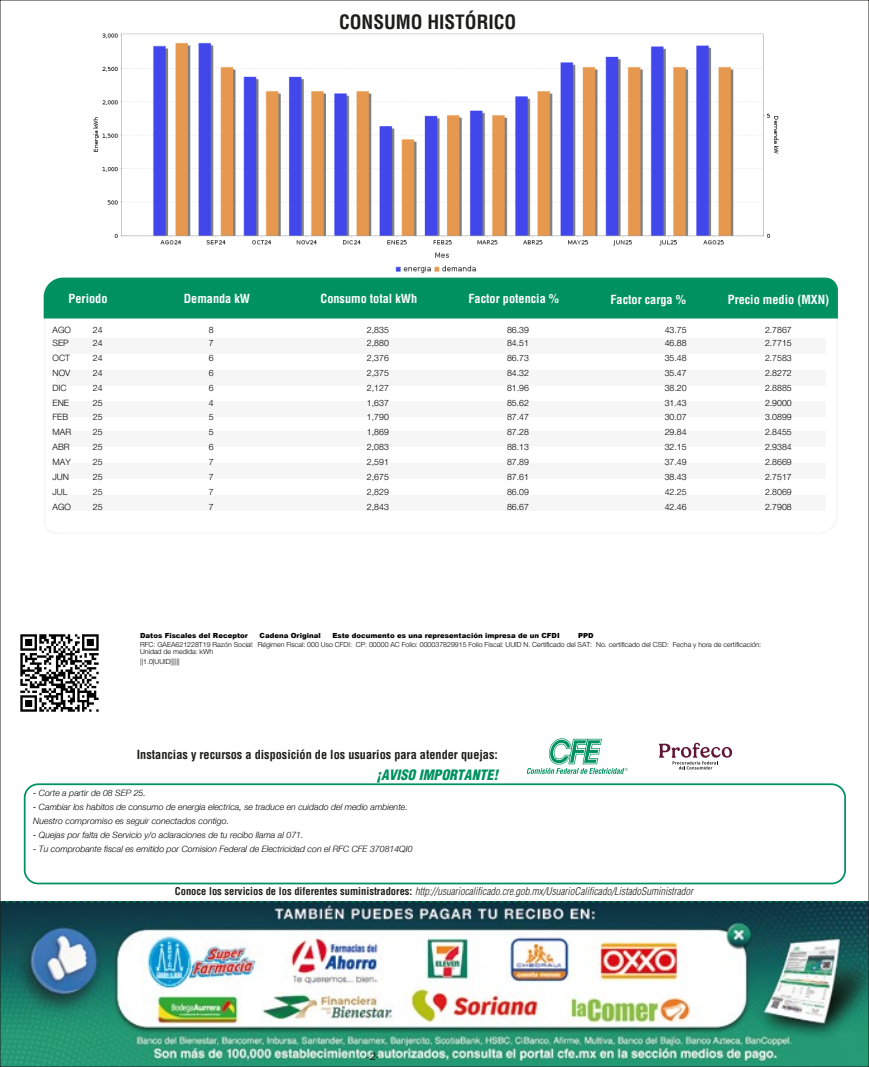
<style>
.page{position:relative;width:869px;height:1067px;background:#fff}
.page>*{position:absolute;margin:0;border:0;box-sizing:border-box;transform-origin:0 0}
.t1{font:700 condensed 19.25px "Helvetica LT Std";color:#1d1d1b}
.t2{font:italic 900 condensed 14px "Helvetica LT Std";color:#009160}
.t3{font:700 condensed 12.25px "Helvetica LT Std";color:#fff}
.t4{font:700 condensed 12.25px "Helvetica LT Std";color:#1d1d1b}
.t5{font:italic 300 condensed 10.5px "Helvetica LT Std";color:#1d1d1b}
.t6{font:300 10.5px "Helvetica Neue Cyr";color:#000}
.t7{font:300 8.75px "Helvetica Neue Cyr";color:#000}
.t8{font:italic 8.75px/14px "Helvetica Neue";color:#000}
.t9{font:300 7px/7px "Helvetica Neue Cyr";color:#000}
.t10{font:900 7px "Arial";color:#000}
.s1{font-weight:700;font-style:normal}
</style>
<div class="page">
<div style="left:44px;top:277px;width:793px;height:41px;background:#009160"></div>
<div style="left:24px;top:783px;width:821px;height:101px;border:2px solid #009160;border-radius:14px"></div>
<img style="left:2px;top:902px;width:864px;height:163px">
<svg style="left:659px;top:742px;width:72px;height:27px"></svg>
<svg style="left:526px;top:738px;width:101px;height:36px"></svg>
<svg style="left:2px;top:901px;width:864px;height:1px"></svg>
<img style="left:20px;top:634px;width:79px;height:78px">
<img style="left:93px;top:33px;width:686px;height:241px">
<h1 class="t1" style="left:339px;top:10px;width:179px">CONSUMO HISTÓRICO</h1>
<h3 class="t3" style="left:69px;top:291px;width:40px">Periodo</h3>
<h3 class="t3" style="left:184px;top:291px;width:68px">Demanda kW</h3>
<h3 class="t3" style="left:320px;top:291px;width:98px">Consumo total kWh</h3>
<h3 class="t3" style="left:468px;top:291px;width:92px">Factor potencia %</h3>
<h3 class="t3" style="left:610px;top:292px;width:77px">Factor carga %</h3>
<h3 class="t3" style="left:727px;top:292px;width:103px">Precio medio (MXN)</h3>
<p class="t7" style="left:52px;top:326px;width:20px">AGO</p>
<p class="t7" style="left:93px;top:326px;width:11px">24</p>
<p class="t7" style="left:209px;top:326px;width:6px">8</p>
<p class="t7" style="left:367px;top:326px;width:23px">2,835</p>
<p class="t7" style="left:507px;top:326px;width:23px">86.39</p>
<p class="t7" style="left:664px;top:326px;width:23px">43.75</p>
<p class="t7" style="left:764px;top:326px;width:28px">2.7867</p>
<p class="t7" style="left:52px;top:339px;width:18px">SEP</p>
<p class="t7" style="left:93px;top:339px;width:11px">24</p>
<p class="t7" style="left:209px;top:339px;width:6px">7</p>
<p class="t7" style="left:367px;top:339px;width:23px">2,880</p>
<p class="t7" style="left:507px;top:339px;width:23px">84.51</p>
<p class="t7" style="left:664px;top:339px;width:23px">46.88</p>
<p class="t7" style="left:764px;top:339px;width:28px">2.7715</p>
<p class="t7" style="left:52px;top:354px;width:19px">OCT</p>
<p class="t7" style="left:93px;top:354px;width:11px">24</p>
<p class="t7" style="left:209px;top:354px;width:6px">6</p>
<p class="t7" style="left:367px;top:354px;width:23px">2,376</p>
<p class="t7" style="left:507px;top:354px;width:23px">86.73</p>
<p class="t7" style="left:664px;top:354px;width:23px">35.48</p>
<p class="t7" style="left:764px;top:354px;width:28px">2.7583</p>
<p class="t7" style="left:52px;top:369px;width:19px">NOV</p>
<p class="t7" style="left:93px;top:369px;width:11px">24</p>
<p class="t7" style="left:209px;top:369px;width:6px">6</p>
<p class="t7" style="left:367px;top:369px;width:23px">2,375</p>
<p class="t7" style="left:507px;top:369px;width:23px">84.32</p>
<p class="t7" style="left:664px;top:369px;width:23px">35.47</p>
<p class="t7" style="left:764px;top:369px;width:28px">2.8272</p>
<p class="t7" style="left:52px;top:384px;width:16px">DIC</p>
<p class="t7" style="left:93px;top:384px;width:11px">24</p>
<p class="t7" style="left:209px;top:384px;width:6px">6</p>
<p class="t7" style="left:367px;top:384px;width:23px">2,127</p>
<p class="t7" style="left:507px;top:384px;width:23px">81.96</p>
<p class="t7" style="left:664px;top:384px;width:23px">38.20</p>
<p class="t7" style="left:764px;top:384px;width:28px">2.8885</p>
<p class="t7" style="left:52px;top:399px;width:18px">ENE</p>
<p class="t7" style="left:93px;top:399px;width:11px">25</p>
<p class="t7" style="left:209px;top:399px;width:6px">4</p>
<p class="t7" style="left:367px;top:399px;width:23px">1,637</p>
<p class="t7" style="left:507px;top:399px;width:23px">85.62</p>
<p class="t7" style="left:664px;top:399px;width:23px">31.43</p>
<p class="t7" style="left:764px;top:399px;width:28px">2.9000</p>
<p class="t7" style="left:52px;top:414px;width:17px">FEB</p>
<p class="t7" style="left:93px;top:414px;width:11px">25</p>
<p class="t7" style="left:209px;top:414px;width:6px">5</p>
<p class="t7" style="left:367px;top:414px;width:23px">1,790</p>
<p class="t7" style="left:507px;top:414px;width:23px">87.47</p>
<p class="t7" style="left:664px;top:414px;width:23px">30.07</p>
<p class="t7" style="left:764px;top:414px;width:28px">3.0899</p>
<p class="t7" style="left:52px;top:429px;width:20px">MAR</p>
<p class="t7" style="left:93px;top:429px;width:11px">25</p>
<p class="t7" style="left:209px;top:429px;width:6px">5</p>
<p class="t7" style="left:367px;top:429px;width:23px">1,869</p>
<p class="t7" style="left:507px;top:429px;width:23px">87.28</p>
<p class="t7" style="left:664px;top:429px;width:23px">29.84</p>
<p class="t7" style="left:764px;top:429px;width:28px">2.8455</p>
<p class="t7" style="left:52px;top:444px;width:19px">ABR</p>
<p class="t7" style="left:93px;top:444px;width:11px">25</p>
<p class="t7" style="left:209px;top:444px;width:6px">6</p>
<p class="t7" style="left:367px;top:444px;width:23px">2,083</p>
<p class="t7" style="left:507px;top:444px;width:23px">88.13</p>
<p class="t7" style="left:664px;top:444px;width:23px">32.15</p>
<p class="t7" style="left:764px;top:444px;width:28px">2.9384</p>
<p class="t7" style="left:52px;top:459px;width:20px">MAY</p>
<p class="t7" style="left:93px;top:459px;width:11px">25</p>
<p class="t7" style="left:209px;top:459px;width:6px">7</p>
<p class="t7" style="left:367px;top:459px;width:23px">2,591</p>
<p class="t7" style="left:507px;top:459px;width:23px">87.89</p>
<p class="t7" style="left:664px;top:459px;width:23px">37.49</p>
<p class="t7" style="left:764px;top:459px;width:28px">2.8669</p>
<p class="t7" style="left:52px;top:474px;width:18px">JUN</p>
<p class="t7" style="left:93px;top:474px;width:11px">25</p>
<p class="t7" style="left:209px;top:474px;width:6px">7</p>
<p class="t7" style="left:367px;top:474px;width:23px">2,675</p>
<p class="t7" style="left:507px;top:474px;width:23px">87.61</p>
<p class="t7" style="left:664px;top:474px;width:23px">38.43</p>
<p class="t7" style="left:764px;top:474px;width:28px">2.7517</p>
<p class="t7" style="left:52px;top:489px;width:17px">JUL</p>
<p class="t7" style="left:93px;top:489px;width:11px">25</p>
<p class="t7" style="left:209px;top:489px;width:6px">7</p>
<p class="t7" style="left:367px;top:489px;width:23px">2,829</p>
<p class="t7" style="left:507px;top:489px;width:23px">86.09</p>
<p class="t7" style="left:664px;top:489px;width:23px">42.25</p>
<p class="t7" style="left:764px;top:489px;width:28px">2.8069</p>
<p class="t7" style="left:52px;top:504px;width:20px">AGO</p>
<p class="t7" style="left:93px;top:504px;width:11px">25</p>
<p class="t7" style="left:209px;top:504px;width:6px">7</p>
<p class="t7" style="left:367px;top:504px;width:23px">2,843</p>
<p class="t7" style="left:507px;top:504px;width:23px">86.67</p>
<p class="t7" style="left:664px;top:504px;width:23px">42.46</p>
<p class="t7" style="left:764px;top:504px;width:28px">2.7908</p>
<p class="t10" style="left:140px;top:630px;width:109px">Datos Fiscales del Receptor</p>
<p class="t10" style="left:259px;top:630px;width:63px">Cadena Original</p>
<p class="t10" style="left:332px;top:630px;width:229px">Este documento es una representación impresa de un CFDI</p>
<p class="t10" style="left:578px;top:630px;width:17px">PPD</p>
<p class="t9" style="left:140px;top:641px;width:622px">RFC: GAEA621228T19 Razón Social: Régimen Fiscal: 000 Uso CFDI: CP: 00000 AC Folio: 000037829915 Folio Fiscal: UUID N. Certificado del SAT: No. certificado del CSD: Fecha y hora de certificación:<br>Unidad de medida: kWh</p>
<p class="t9" style="left:140px;top:659px;width:41px">||1.0|UUID||||||</p>
<h3 class="t4" style="left:137px;top:746px;width:362px">Instancias y recursos a disposición de los usuarios para atender quejas:</h3>
<h2 class="t2" style="left:376px;top:765px;width:123px">¡AVISO IMPORTANTE!</h2>
<p class="t8" style="left:33px;top:785px;width:114px">- Corte a partir de 08 SEP 25.</p>
<p class="t8" style="left:33px;top:799px;width:376px">- Cambiar los habitos de consumo de energia electrica, se traduce en cuidado del medio ambiente.<br>Nuestro compromiso es seguir conectados contigo.</p>
<p class="t8" style="left:33px;top:827px;width:272px">- Quejas por falta de Servicio y/o aclaraciones de tu recibo llama al 071.</p>
<p class="t8" style="left:33px;top:841px;width:380px">- Tu comprobante fiscal es emitido por Comision Federal de Electricidad con el RFC CFE 370814QI0</p>
<p class="t5" style="left:175px;top:884px;width:519px"><span class="s1">Conoce los servicios de los diferentes suministradores:</span> http://usuariocalificado.cre.gob.mx/UsuarioCalificado/ListadoSuministrador</p>
<p class="t6" style="left:366px;top:1052px;width:15px">-2-</p>
</div>
